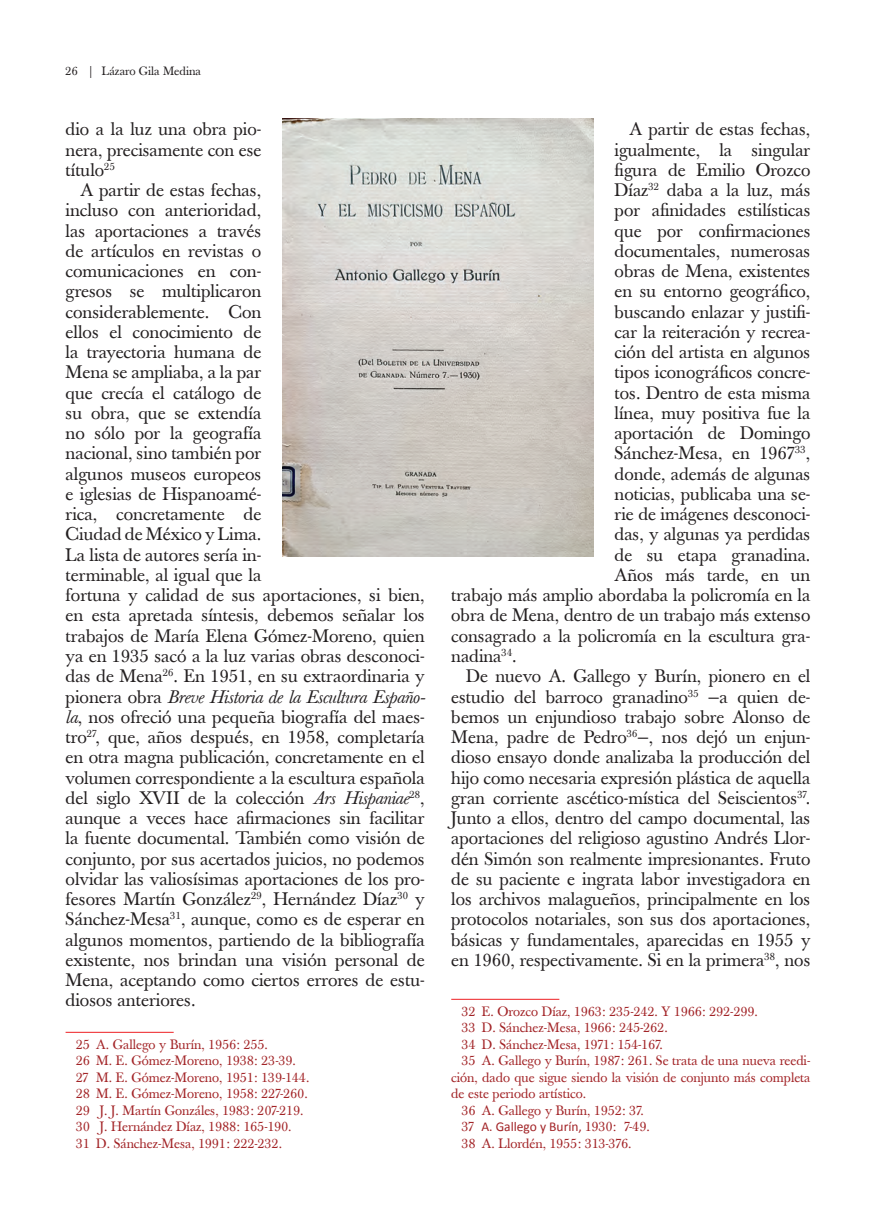
<style>
.page{position:relative;width:876px;height:1224px;background:#fff}
.page>*{position:absolute;margin:0;border:0;box-sizing:border-box;transform-origin:0 0}
.t1{font:18px/20.2px "Baskerville";color:#231f20;text-align:justify}
.t2{font:13.5px/16.5px "Baskerville";color:#a22326}
.t3{font:13.5px "Baskerville";letter-spacing:.02em;color:#a22326}
.t4{font:13.5px "Calibri";color:#a22326}
.t5{font:12px "Baskerville";color:#231f20}
.s1{font-style:italic}
.s2{font-family:"Baskerville"}
</style>
<div class="page">
<hr style="left:66px;top:1032px;width:108px;height:1px;background:#ee1f23">
<hr style="left:451px;top:999px;width:108px;height:1px;background:#ee1f23">
<img style="left:282px;top:119px;width:311px;height:437px">
<p class="t5" style="left:66px;top:63px;width:137px">26 | Lázaro Gila Medina</p>
<p class="t1" style="left:66px;top:120px;width:197px">dio a la luz una obra pio&shy;nera, precisamente con ese título<sup>25</sup></p>
<p class="t1" style="left:66px;top:180px;width:361px;text-align:left;text-indent:15px">A partir de estas fechas,<br>incluso con anterioridad,<br>las aportaciones a través<br>de artículos en revistas o<br>comunicaciones en con-<br>gresos se multiplicaron<br>considerablemente. Con<br>ellos el conocimiento de<br>la trayectoria humana de<br>Mena se ampliaba, a la par<br>que crecía el catálogo de<br>su obra, que se extendía<br>no sólo por la geografía<br>nacional, sino también por<br>algunos museos europeos<br>e iglesias de Hispanoamé-<br>rica, concretamente de<br>Ciudad de México y Lima.<br>La lista de autores sería in-<br>terminable, al igual que la<br>fortuna y calidad de sus aportaciones, si bien, en esta apretada síntesis, debemos señalar los trabajos de María Elena Gómez-Moreno, quien ya en 1935 sacó a la luz varias obras desconoci&shy;das de Mena<sup>26</sup>. En 1951, en su extraordinaria y pionera obra <span class="s1">Breve Historia de la Escultura Españo&shy;la</span>, nos ofreció una pequeña biografía del maes&shy;tro<sup>27</sup>, que, años después, en 1958, completaría en otra magna publicación, concretamente en el volumen correspondiente a la escultura española del siglo XVII de la colección <span class="s1">Ars Hispaniae</span><sup>28</sup>, aunque a veces hace afirmaciones sin facilitar la fuente documental. También como visión de conjunto, por sus acertados juicios, no podemos olvidar las valiosísimas aportaciones de los pro&shy;fesores Martín González<sup>29</sup>, Hernández Díaz<sup>30</sup> y Sánchez-Mesa<sup>31</sup>, aunque, como es de esperar en algunos momentos, partiendo de la bibliografía existente, nos brindan una visión personal de Mena, aceptando como ciertos errores de estu&shy;diosos anteriores.</p>
<p class="t2" style="left:76px;top:1036px;width:235px">25 A. Gallego y Burín, 1956: 255.<br>26 M. E. Gómez-Moreno, 1938: 23-39.<br>27 M. E. Gómez-Moreno, 1951: 139-144.<br>28 M. E. Gómez-Moreno, 1958: 227-260.<br>29 J. J. Martín Gonzáles, 1983: 207-219.<br>30 J. Hernández Díaz, 1988: 165-190.<br>31 D. Sánchez-Mesa, 1991: 222-232.</p>
<p class="t1" style="left:629px;top:120px;width:182px">A partir de estas fechas,</p>
<p class="t1" style="left:614px;top:140px;width:197px">igualmente, la singular</p>
<p class="t1" style="left:614px;top:160px;width:197px">figura de Emilio Orozco</p>
<p class="t1" style="left:614px;top:180px;width:197px">Díaz<sup>32</sup> daba a la luz, más</p>
<p class="t1" style="left:614px;top:201px;width:197px">por afinidades estilísticas</p>
<p class="t1" style="left:614px;top:221px;width:197px">que por confirmaciones</p>
<p class="t1" style="left:614px;top:241px;width:197px">documentales, numerosas</p>
<p class="t1" style="left:614px;top:261px;width:197px">obras de Mena, existentes</p>
<p class="t1" style="left:614px;top:282px;width:197px">en su entorno geográfico,</p>
<p class="t1" style="left:614px;top:302px;width:197px">buscando enlazar y justifi-</p>
<p class="t1" style="left:614px;top:322px;width:197px">car la reiteración y recrea-</p>
<p class="t1" style="left:614px;top:342px;width:197px">ción del artista en algunos</p>
<p class="t1" style="left:614px;top:363px;width:197px">tipos iconográficos concre-</p>
<p class="t1" style="left:614px;top:383px;width:197px">tos. Dentro de esta misma</p>
<p class="t1" style="left:614px;top:403px;width:197px">línea, muy positiva fue la</p>
<p class="t1" style="left:614px;top:423px;width:197px">aportación de Domingo</p>
<p class="t1" style="left:614px;top:444px;width:197px">Sánchez-Mesa, en 1967<sup>33</sup>,</p>
<p class="t1" style="left:614px;top:464px;width:197px">donde, además de algunas</p>
<p class="t1" style="left:614px;top:484px;width:197px">noticias, publicaba una se-</p>
<p class="t1" style="left:614px;top:504px;width:197px">rie de imágenes desconoci-</p>
<p class="t1" style="left:614px;top:525px;width:197px">das, y algunas ya perdidas</p>
<p class="t1" style="left:614px;top:545px;width:197px">de su etapa granadina.</p>
<p class="t1" style="left:614px;top:565px;width:197px">Años más tarde, en un</p>
<p class="t1" style="left:451px;top:585px;width:360px">trabajo más amplio abordaba la policromía en la</p>
<p class="t1" style="left:451px;top:606px;width:360px">obra de Mena, dentro de un trabajo más extenso</p>
<p class="t1" style="left:451px;top:626px;width:360px">consagrado a la policromía en la escultura gra-</p>
<p class="t1" style="left:451px;top:646px;width:67px">nadina<sup>34</sup>.</p>
<p class="t1" style="left:466px;top:666px;width:345px">De nuevo A. Gallego y Burín, pionero en el</p>
<p class="t1" style="left:451px;top:687px;width:360px">estudio del barroco granadino<sup>35</sup> —a quien de-</p>
<p class="t1" style="left:451px;top:707px;width:360px">bemos un enjundioso trabajo sobre Alonso de</p>
<p class="t1" style="left:451px;top:727px;width:360px">Mena, padre de Pedro<sup>36</sup>—, nos dejó un enjun-</p>
<p class="t1" style="left:451px;top:747px;width:360px">dioso ensayo donde analizaba la producción del</p>
<p class="t1" style="left:451px;top:768px;width:360px">hijo como necesaria expresión plástica de aquella</p>
<p class="t1" style="left:451px;top:788px;width:360px">gran corriente ascético-mística del Seiscientos<sup>37</sup>.</p>
<p class="t1" style="left:451px;top:808px;width:360px">Junto a ellos, dentro del campo documental, las</p>
<p class="t1" style="left:451px;top:828px;width:360px">aportaciones del religioso agustino Andrés Llor-</p>
<p class="t1" style="left:451px;top:849px;width:360px">dén Simón son realmente impresionantes. Fruto</p>
<p class="t1" style="left:451px;top:869px;width:360px">de su paciente e ingrata labor investigadora en</p>
<p class="t1" style="left:451px;top:889px;width:360px">los archivos malagueños, principalmente en los</p>
<p class="t1" style="left:451px;top:909px;width:360px">protocolos notariales, son sus dos aportaciones,</p>
<p class="t1" style="left:451px;top:930px;width:360px">básicas y fundamentales, aparecidas en 1955 y</p>
<p class="t1" style="left:451px;top:950px;width:360px">en 1960, respectivamente. Si en la primera<sup>38</sup>, nos</p>
<p class="t3" style="left:461px;top:1003px;width:297px">32 E. Orozco Díaz, 1963: 235-242. Y 1966: 292-299.</p>
<p class="t2" style="left:461px;top:1020px;width:207px">33 D. Sánchez-Mesa, 1966: 245-262.</p>
<p class="t2" style="left:461px;top:1036px;width:203px">34 D. Sánchez-Mesa, 1971: 154-167.</p>
<p class="t2" style="left:461px;top:1053px;width:350px">35 A. Gallego y Burín, 1987: 261. Se trata de una nueva reedi-</p>
<p class="t2" style="left:451px;top:1069px;width:360px">ción, dado que sigue siendo la visión de conjunto más completa</p>
<p class="t2" style="left:451px;top:1086px;width:136px">de este periodo artístico.</p>
<p class="t2" style="left:461px;top:1102px;width:183px">36 A. Gallego y Burín, 1952: 37.</p>
<p class="t4" style="left:461px;top:1118px;width:189px"><span class="s2">37</span> A. Gallego y Burín, <span class="s2">1930: 7-49.</span></p>
<p class="t2" style="left:461px;top:1135px;width:171px">38 A. Llordén, 1955: 313-376.</p>
</div>
